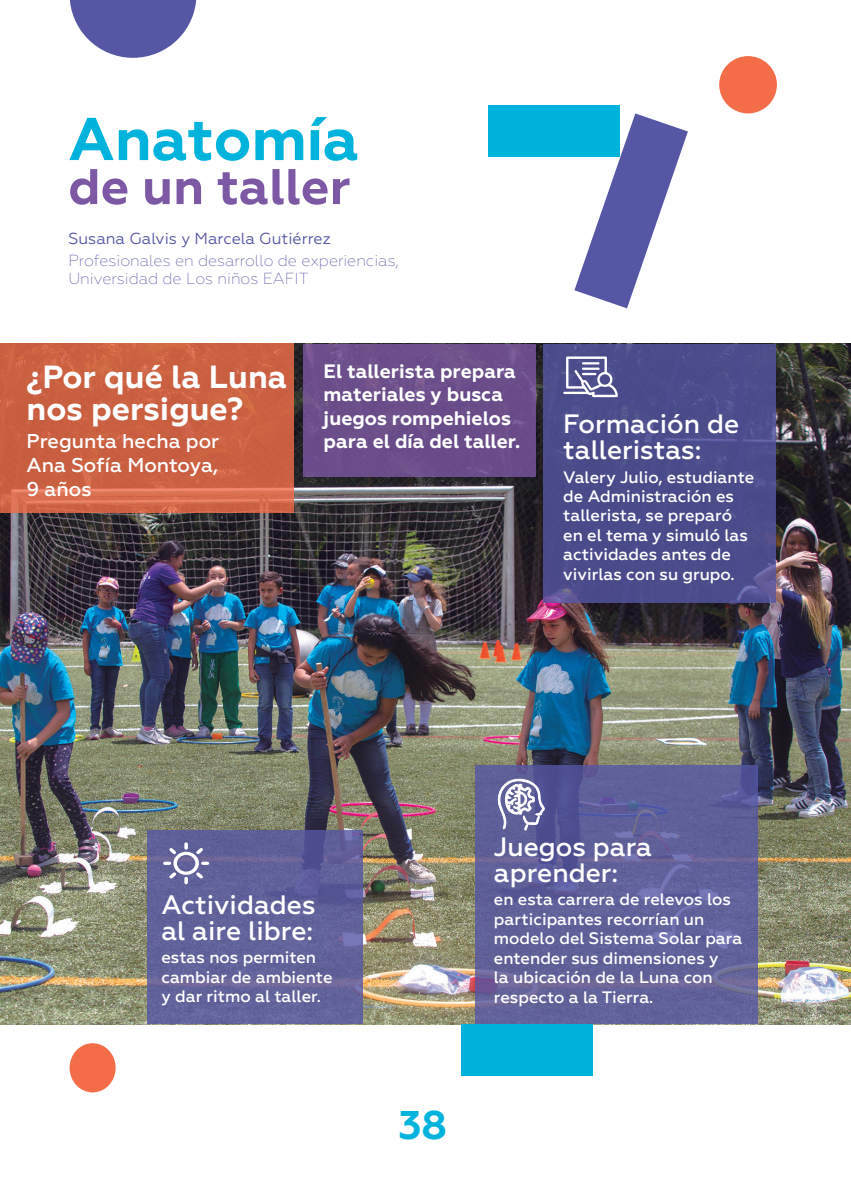
<style>
.page{position:relative;width:851px;height:1191px;background:#fff}
.page>*{position:absolute;margin:0;border:0;box-sizing:border-box;transform-origin:0 0}
.t1{font:700 60px "Geometria";color:#00b3dc}
.t2{font:700 50px "Geometria";color:#7d58a4}
.t3{font:700 40px "Geometria";color:#00b3dc}
.t4{font:700 32px/32px "Geometria";color:#fff}
.t5{font:500 26.6px/26.6px "Geometria";color:#fff}
.t6{font:500 20px/24px "Geometria";color:#fff;text-align:justify}
.t7{font:700 19.4px/23.2px "Geometria";color:#fff}
.t8{font:500 16.6px/19.4px "Geometria";color:#fff}
.t9{font:200 16px/18px "Geometria";color:#5557a5}
.t10{font:16px "Geometria";color:#5557a5}
</style>
<div class="page">
<img style="left:0;top:344px;width:850px;height:680px">
<svg style="left:0;top:344px;width:294px;height:169px;background:#cc6244"></svg>
<div style="left:303px;top:344px;width:232px;height:132px;background:#6b4d8a"></div>
<svg style="left:147px;top:830px;width:216px;height:194px;background:#61629a"></svg>
<svg style="left:475px;top:765px;width:282px;height:259px;background:#5f6099"></svg>
<svg style="left:70px;top:0;width:126px;height:58px"></svg>
<div style="left:719px;top:56px;width:57px;height:57px;background:#f36e48;border-radius:50%"></div>
<div style="left:70px;top:1043px;width:46px;height:49px;background:#f36e48;border-radius:50%"></div>
<div style="left:488px;top:105px;width:131px;height:52px;background:#00b3dc"></div>
<div style="left:461px;top:1024px;width:131px;height:52px;background:#00b3dc"></div>
<svg style="left:574px;top:113px;width:113px;height:195px"></svg>
<div style="left:543px;top:344px;width:233px;height:258px;background:#4a4c8b"></div>
<svg style="left:563px;top:356px;width:54px;height:41px"></svg>
<svg style="left:163px;top:842px;width:46px;height:42px"></svg>
<svg style="left:494px;top:772px;width:52px;height:65px"></svg>
<h1 class="t1" style="left:68px;top:103px;width:292px">Anatomía</h1>
<h2 class="t2" style="left:68px;top:157px;width:284px">de un taller</h2>
<p class="t10" style="left:68px;top:229px;width:264px">Susana Galvis y Marcela Gutiérrez</p>
<p class="t9" style="left:68px;top:251px;width:332px">Profesionales en desarrollo de experiencias,<br>Universidad de Los niños EAFIT</p>
<h3 class="t4" style="left:27px;top:361px;width:262px">¿Por qué la Luna nos persigue?</h3>
<p class="t6" style="left:27px;top:429px;width:194px">Pregunta hecha por Ana Sofía Montoya, 9 años</p>
<p class="t7" style="left:323px;top:360px;width:198px">El tallerista prepara materiales y busca juegos rompehielos para el día del taller.</p>
<h3 class="t5" style="left:563px;top:410px;width:177px">Formación de talleristas:</h3>
<p class="t8" style="left:563px;top:467px;width:192px">Valery Julio, estudiante de Administración es tallerista, se preparó en el tema y simuló las actividades antes de vivirlas con su grupo.</p>
<h3 class="t5" style="left:161px;top:891px;width:156px">Actividades al aire libre:</h3>
<p class="t8" style="left:161px;top:948px;width:173px">estas nos permiten cambiar de ambiente y dar ritmo al taller.</p>
<h3 class="t3" style="left:398px;top:1101px;width:50px">38</h3>
<h3 class="t5" style="left:494px;top:833px;width:160px">Juegos para aprender:</h3>
<p class="t8" style="left:494px;top:890px;width:250px">en esta carrera de relevos los participantes recorrían un modelo del Sistema Solar para entender sus dimensiones y<br>la ubicación de la Luna con respecto a la Tierra.</p>
</div>
